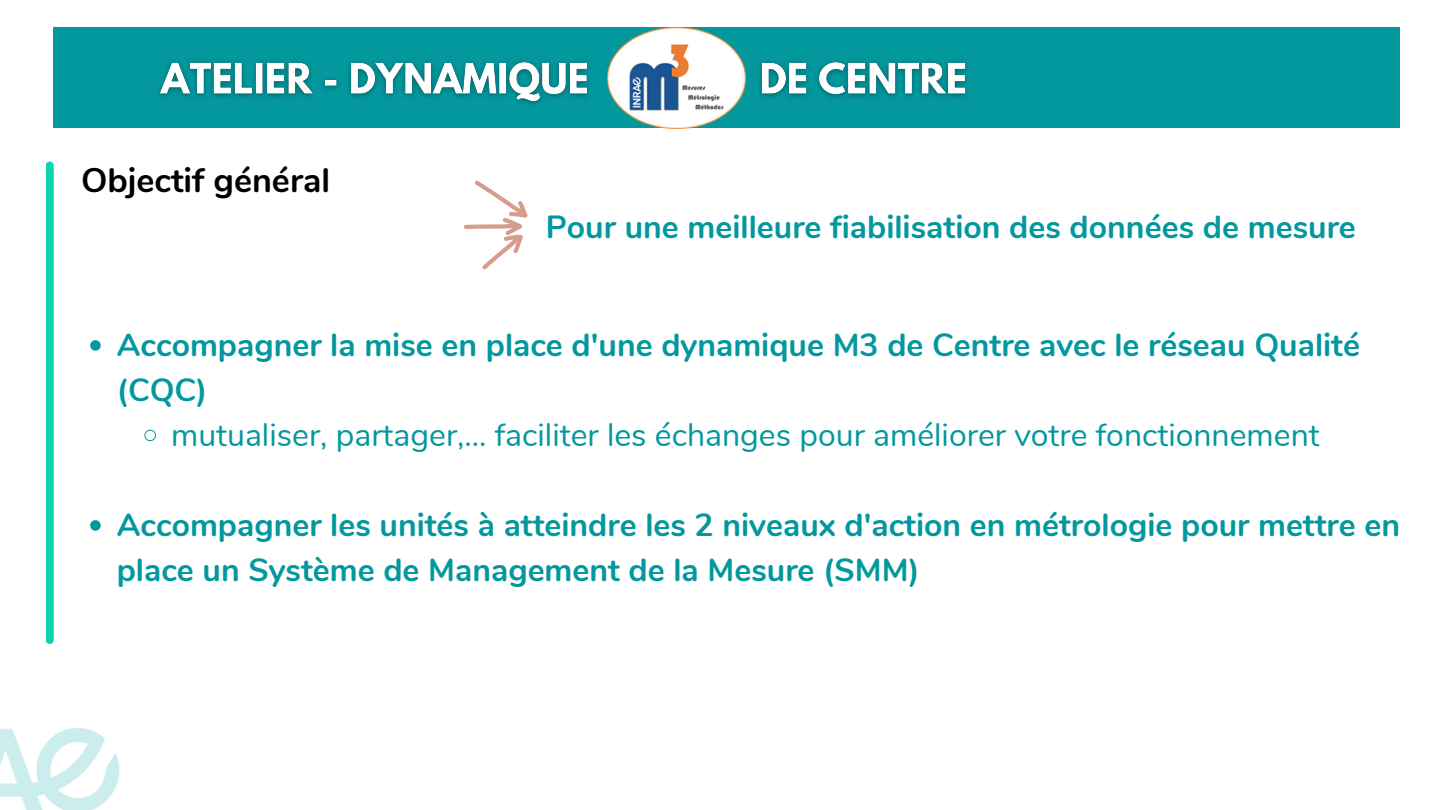
<style>
.page{position:relative;width:1440px;height:810px;background:#fff}
.page>*{position:absolute;margin:0;border:0;box-sizing:border-box;transform-origin:0 0}
.t1{font:700 34px "Nunito";color:#000}
.t2{font:700 32px/45px "Nunito";color:#03989e}
.t3{font:32px "Nunito";color:#03989e}
</style>
<div class="page">
<img style="left:0;top:728px;width:120px;height:82px">
<div style="left:54px;top:28px;width:1346px;height:100px;background:#03989e"></div>
<img style="left:616px;top:28px;width:122px;height:100px">
<svg style="left:46px;top:162px;width:8px;height:482px"></svg>
<svg style="left:90px;top:340px;width:11px;height:11px"></svg>
<svg style="left:144px;top:429px;width:12px;height:13px"></svg>
<svg style="left:90px;top:520px;width:11px;height:11px"></svg>
<img style="left:159px;top:53px;width:808px;height:59px">
<svg style="left:464px;top:181px;width:64px;height:88px"></svg>
<p class="t1" style="left:81px;top:158px;width:250px">Objectif général</p>
<p class="t2" style="left:546px;top:205px;width:812px">Pour une meilleure fiabilisation des données de mesure</p>
<p class="t2" style="left:117px;top:323px;width:1245px">Accompagner la mise en place d'une dynamique M3 de Centre avec le réseau Qualité (CQC)</p>
<p class="t3" style="left:171px;top:414px;width:1150px">mutualiser, partager,... faciliter les échanges pour améliorer votre fonctionnement</p>
<p class="t2" style="left:117px;top:503px;width:1285px">Accompagner les unités à atteindre les 2 niveaux d'action en métrologie pour mettre en place un Système de Management de la Mesure (SMM)</p>
</div>
